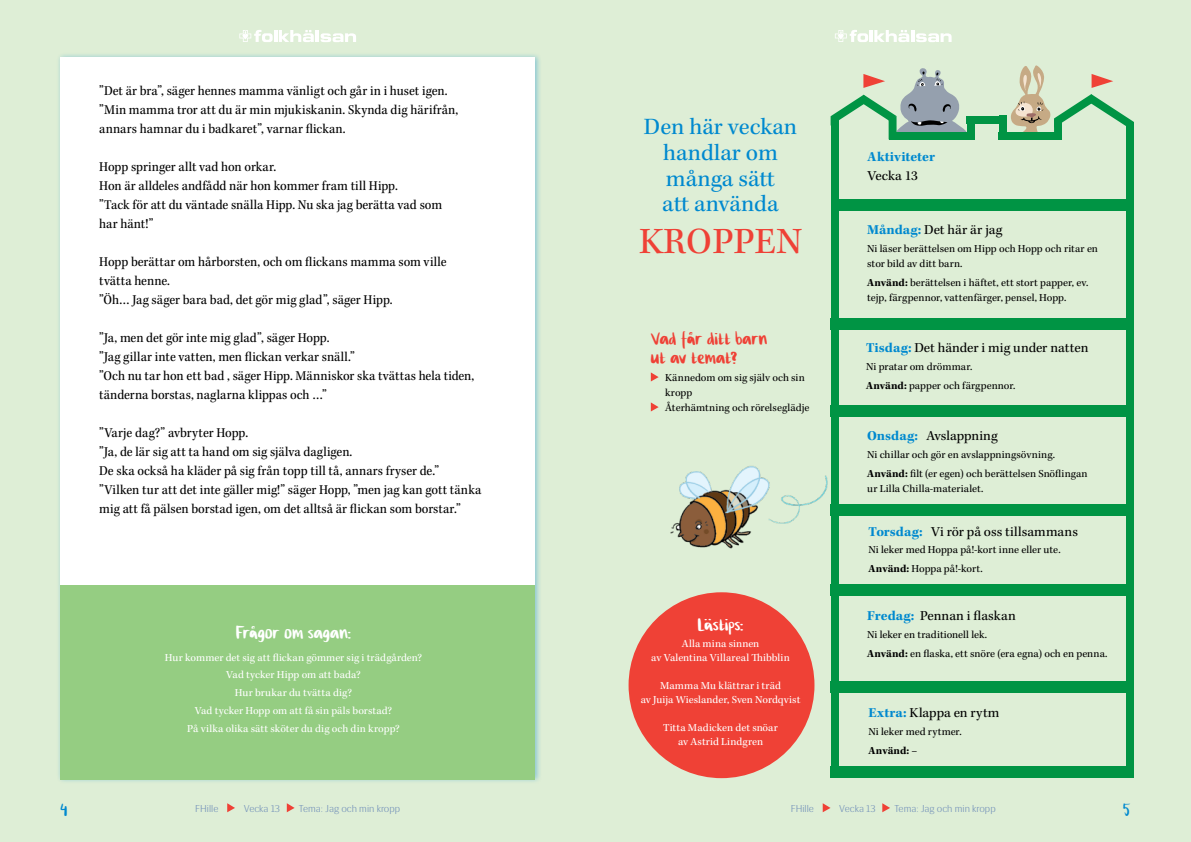
<style>
.page{position:relative;width:1191px;height:842px;background:#fff}
.page>*{position:absolute;margin:0;border:0;box-sizing:border-box;transform-origin:0 0}
.t1{font:38px "Kepler Std";letter-spacing:.005em;color:#ef4136}
.t2{font:24px/26px "Kepler Std";color:#0089cf;text-align:center}
.t3{font:23px/19px "Cilla F Hscript";color:#ef4136}
.t4{font:23px "Cilla F Hscript";letter-spacing:.005em;color:#fff}
.t5{font:22px "Cilla F Hscript";color:#0089cf}
.t6{font:14px/19px "Kepler Std Scn";color:#000}
.t7{font:14px "Kepler Std";color:#000}
.t8{font:700 14px "Kepler Std";letter-spacing:.005em;color:#0089cf}
.t9{font:11px/19px "Kepler Std";letter-spacing:.005em;color:#000}
.t10{font:11px/17.8px "Kepler Std";letter-spacing:.005em;color:#fff;text-align:center}
.t11{font:300 10px "Siri";color:#6e8db8}
.s1{font-weight:700;color:#0089cf}
.s2{font-weight:700}
</style>
<div class="page">
<div style="left:595px;top:0;width:596px;height:842px;background:#deeed6"></div>
<svg style="left:822px;top:803px;width:8px;height:9px"></svg>
<svg style="left:882px;top:803px;width:8px;height:9px"></svg>
<svg style="left:835px;top:30px;width:116px;height:12px"></svg>
<div style="left:0;top:0;width:595px;height:842px;background:#deeed6"></div>
<div style="left:56px;top:53px;width:486px;height:731px;background:#0089cf;opacity:.4"></div>
<div style="left:61px;top:57px;width:474px;height:720px;background:#fff"></div>
<svg style="left:227px;top:803px;width:8px;height:9px"></svg>
<svg style="left:287px;top:803px;width:8px;height:9px"></svg>
<svg style="left:239px;top:30px;width:117px;height:12px"></svg>
<img style="left:670px;top:451px;width:172px;height:111px">
<div style="left:998px;top:132px;width:64px;height:7px;background:#009444"></div>
<div style="left:966px;top:116px;width:40px;height:8px;background:#009444"></div>
<div style="left:999px;top:116px;width:7px;height:23px;background:#009444"></div>
<div style="left:966px;top:116px;width:8px;height:23px;background:#009444"></div>
<svg style="left:830px;top:68px;width:136px;height:71px"></svg>
<svg style="left:1010px;top:65px;width:123px;height:67px"></svg>
<div style="left:1125px;top:122px;width:8px;height:652px;background:#009444"></div>
<div style="left:830px;top:117px;width:8px;height:652px;background:#009444"></div>
<div style="left:830px;top:318px;width:303px;height:12px;background:#009444"></div>
<div style="left:831px;top:200px;width:299px;height:11px;background:#009444"></div>
<div style="left:830px;top:405px;width:303px;height:11px;background:#009444"></div>
<div style="left:830px;top:505px;width:303px;height:11px;background:#009444"></div>
<div style="left:830px;top:584px;width:303px;height:11px;background:#009444"></div>
<div style="left:830px;top:681px;width:303px;height:12px;background:#009444"></div>
<div style="left:830px;top:766px;width:303px;height:11px;background:#009444"></div>
<div style="left:628px;top:592px;width:186px;height:186px;background:#ef4136;border-radius:50%"></div>
<div style="left:61px;top:585px;width:474px;height:194px;background:#95cd82"></div>
<svg style="left:651px;top:372px;width:7px;height:9px"></svg>
<svg style="left:651px;top:402px;width:7px;height:9px"></svg>
<p class="t6" style="left:99px;top:82px;width:360px">”Det är bra”, säger hennes mamma vänligt och går in i huset igen. ”Min mamma tror att du är min mjukiskanin. Skynda dig härifrån, annars hamnar du i badkaret”, varnar flickan.</p>
<p class="t6" style="left:99px;top:158px;width:344px">Hopp springer allt vad hon orkar.<br>Hon är alldeles andfådd när hon kommer fram till Hipp.<br>”Tack för att du väntade snälla Hipp. Nu ska jag berätta vad som har hänt!”</p>
<p class="t6" style="left:99px;top:253px;width:349px">Hopp berättar om hårborsten, och om flickans mamma som ville tvätta henne.<br>”Öh… Jag säger bara bad, det gör mig glad”, säger Hipp.</p>
<p class="t6" style="left:99px;top:329px;width:377px">”Ja, men det gör inte mig glad”, säger Hopp.<br>”Jag gillar inte vatten, men flickan verkar snäll.”<br>”Och nu tar hon ett bad , säger Hipp. Människor ska tvättas hela tiden, tänderna borstas, naglarna klippas och …”</p>
<p class="t6" style="left:99px;top:424px;width:384px">”Varje dag?” avbryter Hopp.<br>”Ja, de lär sig att ta hand om sig själva dagligen.<br>De ska också ha kläder på sig från topp till tå, annars fryser de.” ”Vilken tur att det inte gäller mig!” säger Hopp, ”men jag kan gott tänka mig att få pälsen borstad igen, om det alltså är flickan som borstar.”</p>
<h3 class="t4" style="left:236px;top:620px;width:116px">Frågor om sagan:</h3>
<p class="t10" style="left:165px;top:649px;width:259px">Hur kommer det sig att flickan gömmer sig i trädgården?<br>Vad tycker Hipp om att bada?<br>Hur brukar du tvätta dig?<br>Vad tycker Hopp om att få sin päls borstad?<br>På vilka olika sätt sköter du dig och din kropp?</p>
<h2 class="t2" style="left:644px;top:114px;width:155px">Den här veckan handlar om många sätt<br>att använda</h2>
<h1 class="t1" style="left:639px;top:219px;width:165px">KROPPEN</h1>
<h3 class="t3" style="left:651px;top:330px;width:118px">Vad får ditt barn ut av temat?</h3>
<p class="t9" style="left:665px;top:371px;width:146px;line-height:15px">Kännedom om sig själv och sin kropp<br>Återhämtning och rörelseglädje</p>
<h3 class="t4" style="left:698px;top:611px;width:47px">Lästips:</h3>
<p class="t10" style="left:651px;top:637px;width:140px;line-height:14px">Alla mina sinnen<br>av Valentina Villareal Thibblin</p>
<p class="t10" style="left:640px;top:679px;width:161px;line-height:14px">Mamma Mu klättrar i träd<br>av Juija Wieslander, Sven Nordqvist</p>
<p class="t10" style="left:663px;top:721px;width:116px;line-height:14px">Titta Madicken det snöar av Astrid Lindgren</p>
<p class="t8" style="left:867px;top:148px;width:69px">Aktiviteter</p>
<p class="t7" style="left:867px;top:167px;width:52px">Vecka 13</p>
<p class="t7" style="left:867px;top:222px;width:137px"><span class="s1">Måndag:</span> Det här är jag</p>
<p class="t9" style="left:867px;top:241px;width:232px;line-height:15px">Ni läser berättelsen om Hipp och Hopp och ritar en stor bild av ditt barn.</p>
<p class="t9" style="left:867px;top:275px;width:223px;line-height:15px"><span class="s2">Använd:</span> berättelsen i häftet, ett stort papper, ev. tejp, färgpennor, vattenfärger, pensel, Hopp.</p>
<p class="t7" style="left:866px;top:340px;width:224px"><span class="s1">Tisdag:</span> Det händer i mig under natten</p>
<p class="t9" style="left:866px;top:357px;width:151px">Ni pratar om drömmar.<br><span class="s2">Använd:</span> papper och färgpennor.</p>
<p class="t7" style="left:867px;top:428px;width:132px"><span class="s1">Onsdag:</span> Avslappning</p>
<p class="t9" style="left:867px;top:446px;width:222px">Ni chillar och gör en avslappningsövning.<br><span class="s2">Använd:</span> filt (er egen) och berättelsen Snöflingan</p>
<p class="t9" style="left:867px;top:480px;width:118px">ur Lilla Chilla-materialet.</p>
<p class="t7" style="left:868px;top:523px;width:211px"><span class="s1">Torsdag:</span> Vi rör på oss tillsammans</p>
<p class="t9" style="left:868px;top:541px;width:193px">Ni leker med Hoppa på!-kort inne eller ute.<br><span class="s2">Använd:</span> Hoppa på!-kort.</p>
<p class="t7" style="left:867px;top:607px;width:150px"><span class="s1">Fredag:</span> Pennan i flaskan</p>
<p class="t9" style="left:867px;top:625px;width:242px">Ni leker en traditionell lek.<br><span class="s2">Använd:</span> en flaska, ett snöre (era egna) och en penna.</p>
<p class="t7" style="left:868px;top:705px;width:132px"><span class="s1">Extra:</span> Klappa en rytm</p>
<p class="t9" style="left:868px;top:722px;width:95px">Ni leker med rytmer.<br><span class="s2">Använd:</span> –</p>
<h3 class="t5" style="left:61px;top:797px;width:8px">4</h3>
<h3 class="t5" style="left:1123px;top:797px;width:9px">5</h3>
<p class="t11" style="left:195px;top:803px;width:25px">FHille</p>
<p class="t11" style="left:244px;top:803px;width:38px">Vecka 13</p>
<p class="t11" style="left:299px;top:803px;width:103px">Tema: Jag och min kropp</p>
<p class="t11" style="left:790px;top:803px;width:25px">FHille</p>
<p class="t11" style="left:839px;top:803px;width:38px">Vecka 13</p>
<p class="t11" style="left:894px;top:803px;width:103px">Tema: Jag och min kropp</p>
</div>
